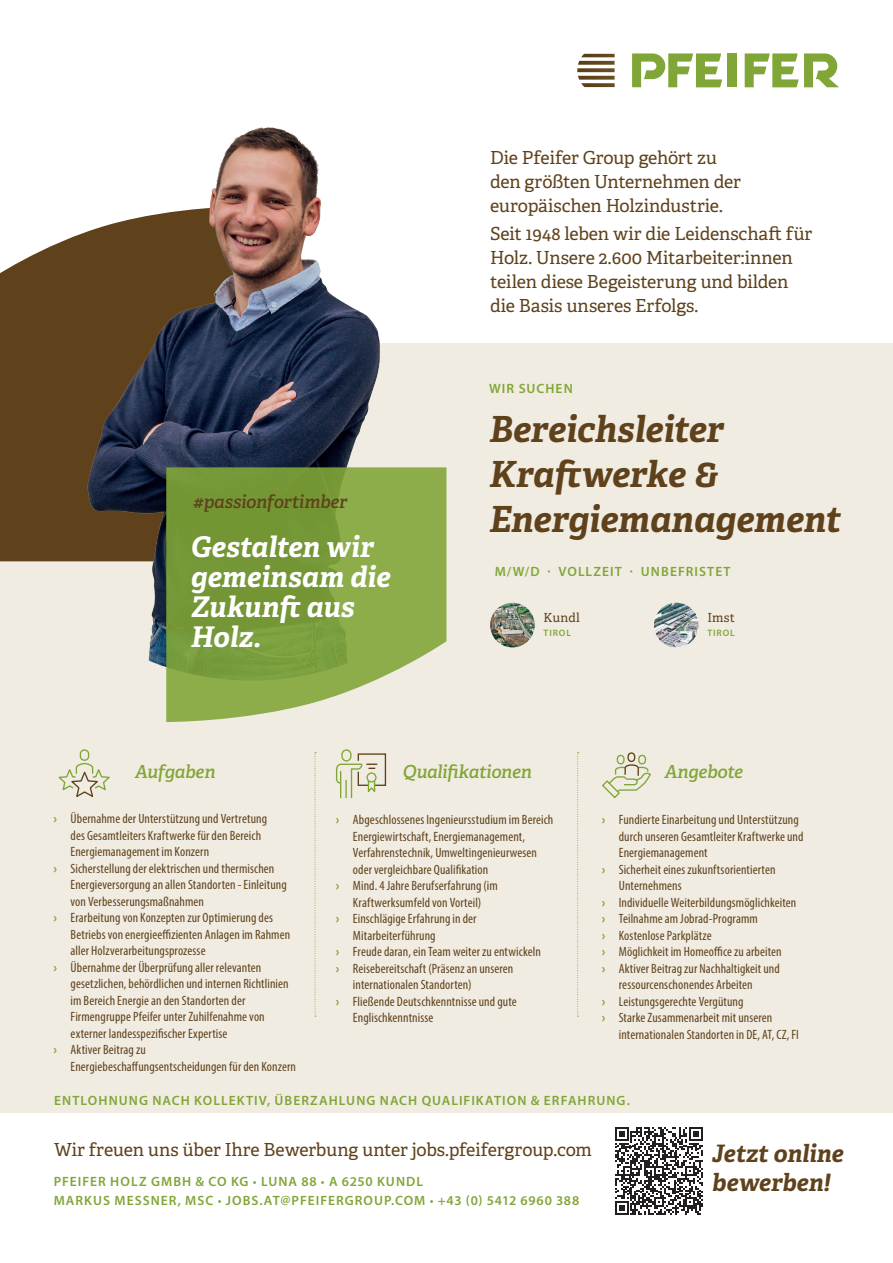
<style>
.page{position:relative;width:893px;height:1263px;background:#fff}
.page>*{position:absolute;margin:0;border:0;box-sizing:border-box;transform-origin:0 0}
.Gesuchte_Position{font:italic 700 36px "Adelle";letter-spacing:-.005em;color:#5f421c}
.Claim__Quote{font:italic 700 28.5px/30px "Adelle";letter-spacing:-.005em;color:#fff}
.Claim__Quote-2{font:italic 700 24px "Adelle";color:#5f421c}
.Fließtext_Regular__CTA__Adelle{font:18px/24px "Adelle";letter-spacing:-.005em;color:#5f421c}
.Fließtext_Headline__Hashtag__Adelle{font:italic 600 18px "Adelle";letter-spacing:-.02em;color:#81a638}
.Fließtext_Headline__Hashtag__Adelle-2{font:italic 600 18px "Adelle";letter-spacing:-.015em;color:#5f421c}
.t1{font:condensed 13.5px/16.5px "Myriad Pro";letter-spacing:.005em;color:#5f421c}
.Standort__Facts__Wir_Suchen{font:600 13.5px "Myriad Pro";letter-spacing:.08em;color:#81a638}
.Fließtext_Regular__CTA__Adelle-2{font:12.45px "Adelle";letter-spacing:.015em;color:#5f421c}
.Standort__Facts__Wir_Suchen-2{font:600 9.3px "Myriad Pro";letter-spacing:.09em;color:#81a638}
.s1{font-weight:700;font-stretch:normal;color:#81a638}
.s2{font-weight:900}
</style>
<div class="page">
<div style="left:0;top:343px;width:893px;height:770px;background:#f1ece2"></div>
<div style="left:727px;top:53px;width:9px;height:34px;background:#81a638"></div>
<svg style="left:804px;top:53px;width:35px;height:34px"></svg>
<svg style="left:745px;top:53px;width:53px;height:34px"></svg>
<svg style="left:632px;top:53px;width:90px;height:34px"></svg>
<svg style="left:577px;top:54px;width:38px;height:33px"></svg>
<img style="left:0;top:127px;width:524px;height:540px">
<svg style="left:166px;top:467px;width:280px;height:255px;background:#8aa84f"></svg>
<svg style="left:577px;top:752px;width:2px;height:265px"></svg>
<svg style="left:315px;top:752px;width:1px;height:265px"></svg>
<img style="left:490px;top:603px;width:45px;height:44px;border-radius:22px">
<img style="left:654px;top:603px;width:45px;height:44px;border-radius:22px">
<svg style="left:58px;top:749px;width:52px;height:48px"></svg>
<svg style="left:602px;top:752px;width:49px;height:47px"></svg>
<svg style="left:335px;top:749px;width:52px;height:50px"></svg>
<svg style="left:615px;top:1127px;width:88px;height:88px"></svg>
<p class="Fließtext_Headline__Hashtag__Adelle-2" style="left:193px;top:490px;width:156px">#passionfortimber</p>
<p class="Claim__Quote" style="left:191px;top:532px;width:201px">Gestalten wir gemeinsam die<br>Zukunft aus<br>Holz.</p>
<p class="Fließtext_Regular__CTA__Adelle" style="left:490px;top:146px;width:252px">Die Pfeifer Group gehört zu den größten Unternehmen der europäischen Holzindustrie.</p>
<p class="Fließtext_Regular__CTA__Adelle" style="left:490px;top:222px;width:324px">Seit 1948 leben wir die Leidenschaft für Holz. Unsere 2.600 Mitarbeiter:innen teilen diese Begeisterung und bilden die Basis unseres Erfolgs.</p>
<p class="Standort__Facts__Wir_Suchen" style="left:489px;top:379px;width:85px">WIR SUCHEN</p>
<p class="Gesuchte_Position" style="left:489px;top:406px;width:236px">Bereichsleiter</p>
<p class="Gesuchte_Position" style="left:489px;top:451px;width:231px">Kraftwerke &amp;</p>
<p class="Gesuchte_Position" style="left:489px;top:496px;width:353px">Energiemanagement</p>
<p class="Standort__Facts__Wir_Suchen" style="left:495px;top:563px;width:237px">M/W/D · VOLLZEIT · UNBEFRISTET</p>
<p class="Fließtext_Regular__CTA__Adelle-2" style="left:543px;top:610px;width:38px">Kundl</p>
<p class="Standort__Facts__Wir_Suchen-2" style="left:544px;top:627px;width:29px">TIROL</p>
<p class="Fließtext_Regular__CTA__Adelle-2" style="left:707px;top:610px;width:29px">Imst</p>
<p class="Standort__Facts__Wir_Suchen-2" style="left:707px;top:627px;width:29px">TIROL</p>
<p class="Fließtext_Headline__Hashtag__Adelle" style="left:135px;top:761px;width:82px">Aufgaben</p>
<p class="Fließtext_Headline__Hashtag__Adelle" style="left:403px;top:761px;width:131px">Qualifikationen</p>
<p class="Fließtext_Headline__Hashtag__Adelle" style="left:664px;top:761px;width:80px">Angebote</p>
<p class="t1" style="left:71px;top:810px;width:198px;text-indent:-17px"><span class="s1">›</span> Übernahme der Unterstützung und Vertretung des Gesamtleiters Kraftwerke für den Bereich<br>Energiemanagement im Konzern</p>
<p class="t1" style="left:71px;top:860px;width:218px;text-indent:-17px"><span class="s1">›</span> Sicherstellung der elektrischen und thermischen<br>Energieversorgung an allen Standorten - Einleitung von Verbesserungsmaßnahmen</p>
<p class="t1" style="left:71px;top:909px;width:221px;text-indent:-17px"><span class="s1">›</span> Erarbeitung von Konzepten zur Optimierung des<br>Betriebs von energieeffizienten Anlagen im Rahmen aller Holzverarbeitungsprozesse</p>
<p class="t1" style="left:71px;top:959px;width:220px;text-indent:-17px"><span class="s1">›</span> Übernahme der Überprüfung aller relevanten gesetzlichen, behördlichen und internen Richtlinien im Bereich Energie an den Standorten der Firmengruppe Pfeifer unter Zuhilfenahme von externer landesspezifischer Expertise</p>
<p class="t1" style="left:71px;top:1041px;width:227px;text-indent:-17px"><span class="s1">›</span> Aktiver Beitrag zu<br>Energiebeschaffungsentscheidungen für den Konzern</p>
<p class="t1" style="left:353px;top:811px;width:202px;text-indent:-17px"><span class="s1">›</span> Abgeschlossenes Ingenieursstudium im Bereich Energiewirtschaft, Energiemanagement, Verfahrenstechnik, Umweltingenieurwesen oder vergleichbare Qualifikation</p>
<p class="t1" style="left:336px;top:877px;width:163px;text-align:center"><span class="s1">›</span> Mind. 4 Jahre Berufserfahrung (im<br>Kraftwerksumfeld von Vorteil)</p>
<p class="t1" style="left:353px;top:910px;width:125px;text-indent:-17px"><span class="s1">›</span> Einschlägige Erfahrung in der<br>Mitarbeiterführung</p>
<p class="t1" style="left:336px;top:943px;width:206px"><span class="s1">›</span> Freude daran, ein Team weiter zu entwickeln</p>
<p class="t1" style="left:353px;top:960px;width:162px;text-indent:-17px"><span class="s1">›</span> Reisebereitschaft (Präsenz an unseren internationalen Standorten)</p>
<p class="t1" style="left:353px;top:993px;width:165px;text-indent:-17px"><span class="s1">›</span> Fließende Deutschkenntnisse und gute<br>Englischkenntnisse</p>
<p class="t1" style="left:619px;top:811px;width:186px;text-indent:-17px"><span class="s1">›</span> Fundierte Einarbeitung und Unterstützung durch unseren Gesamtleiter Kraftwerke und<br>Energiemanagement</p>
<p class="t1" style="left:619px;top:861px;width:158px;text-indent:-17px"><span class="s1">›</span> Sicherheit eines zukunftsorientierten<br>Unternehmens</p>
<p class="t1" style="left:602px;top:894px;width:196px"><span class="s1">›</span> Individuelle Weiterbildungsmöglichkeiten</p>
<p class="t1" style="left:602px;top:910px;width:158px"><span class="s1">›</span> Teilnahme am Jobrad-Programm</p>
<p class="t1" style="left:602px;top:927px;width:111px"><span class="s1">›</span> Kostenlose Parkplätze</p>
<p class="t1" style="left:602px;top:943px;width:181px"><span class="s1">›</span> Möglichkeit im Homeoffice zu arbeiten</p>
<p class="t1" style="left:619px;top:960px;width:163px;text-indent:-17px"><span class="s1">›</span> Aktiver Beitrag zur Nachhaltigkeit und ressourcenschonendes Arbeiten</p>
<p class="t1" style="left:602px;top:993px;width:143px"><span class="s1">›</span> Leistungsgerechte Vergütung</p>
<p class="t1" style="left:619px;top:1009px;width:182px;text-indent:-17px"><span class="s1">›</span> Starke Zusammenarbeit mit unseren internationalen Standorten in DE, AT, CZ, FI</p>
<p class="Standort__Facts__Wir_Suchen" style="left:54px;top:1091px;width:577px">ENTLOHNUNG NACH KOLLEKTIV, ÜBERZAHLUNG NACH QUALIFIKATION &amp; ERFAHRUNG.</p>
<p class="Fließtext_Regular__CTA__Adelle" style="left:54px;top:1137px;width:539px">Wir freuen uns über Ihre Bewerbung unter jobs.pfeifergroup.com</p>
<p class="Standort__Facts__Wir_Suchen" style="left:54px;top:1173px;width:371px">PFEIFER HOLZ GMBH &amp; CO KG <span class="s2">∙</span> LUNA 88 <span class="s2">∙</span> A 6250 KUNDL</p>
<p class="Standort__Facts__Wir_Suchen" style="left:54px;top:1192px;width:527px">MARKUS MESSNER, MSC <span class="s2">∙</span> JOBS.AT@PFEIFERGROUP.COM <span class="s2">∙</span> +43 (0) 5412 6960 388</p>
<p class="Claim__Quote-2" style="left:712px;top:1138px;width:133px">Jetzt online</p>
<p class="Claim__Quote-2" style="left:712px;top:1167px;width:120px">bewerben!</p>
</div>
